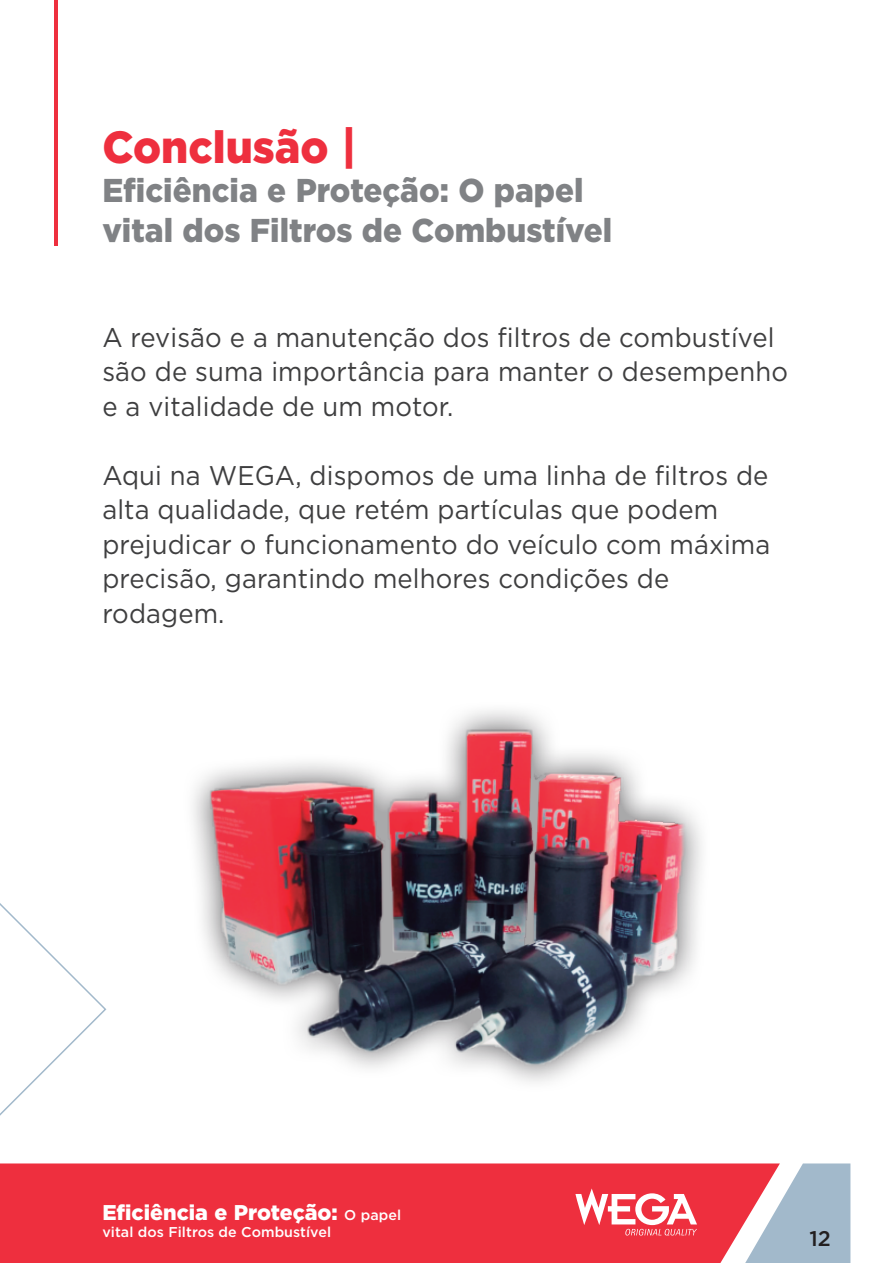
<style>
.page{position:relative;width:893px;height:1263px;background:#fff}
.page>*{position:absolute;margin:0;border:0;box-sizing:border-box;transform-origin:0 0}
.t1{font:900 45px "Gotham";color:#ee2f3e;scale:.95 1}
.t2{font:900 33px/39.6px "Gotham";color:#808285;scale:.95 1}
.t3{font:27px/34.5px "Gotham";letter-spacing:.005em;color:#3e3e3f;scale:.95 1}
.t4{font:900 21.3px "Gotham";color:#fff}
.t5{font:500 21.15px "Gotham";color:#231f20}
.t6{font:500 14.25px "Gotham";letter-spacing:.005em;color:#fff}
.s1{font-weight:500;font-size:14.25px}
</style>
<div class="page">
<svg style="left:0;top:903px;width:65px;height:213px"></svg>
<hr style="left:54px;top:0;width:3px;height:245px;background:#ee2f3e">
<div style="left:0;top:1163px;width:732px;height:100px;background:#ee2f3e"></div>
<svg style="left:732px;top:1163px;width:118px;height:100px"></svg>
<svg style="left:575px;top:1188px;width:122px;height:52px"></svg>
<img style="left:65px;top:710px;width:637px;height:372px">
<h1 class="t1" style="left:102px;top:116px;width:269px">Conclusão |</h1>
<p class="t2" style="left:102px;top:170px;width:538px">Eficiência e Proteção: O papel vital dos Filtros de Combustível</p>
<p class="t3" style="left:102px;top:319px;width:723px">A revisão e a manutenção dos filtros de combustível são de suma importância para manter o desempenho e a vitalidade de um motor.</p>
<p class="t3" style="left:102px;top:457px;width:704px">Aqui na WEGA, dispomos de uma linha de filtros de alta qualidade, que retém partículas que podem prejudicar o funcionamento do veículo com máxima precisão, garantindo melhores condições de rodagem.</p>
<p class="t4" style="left:102px;top:1198px;width:300px">Eficiência e Proteção: <span class="s1">O papel</span></p>
<p class="t6" style="left:102px;top:1223px;width:230px">vital dos Filtros de Combustível</p>
<p class="t5" style="left:809px;top:1225px;width:23px">12</p>
</div>
